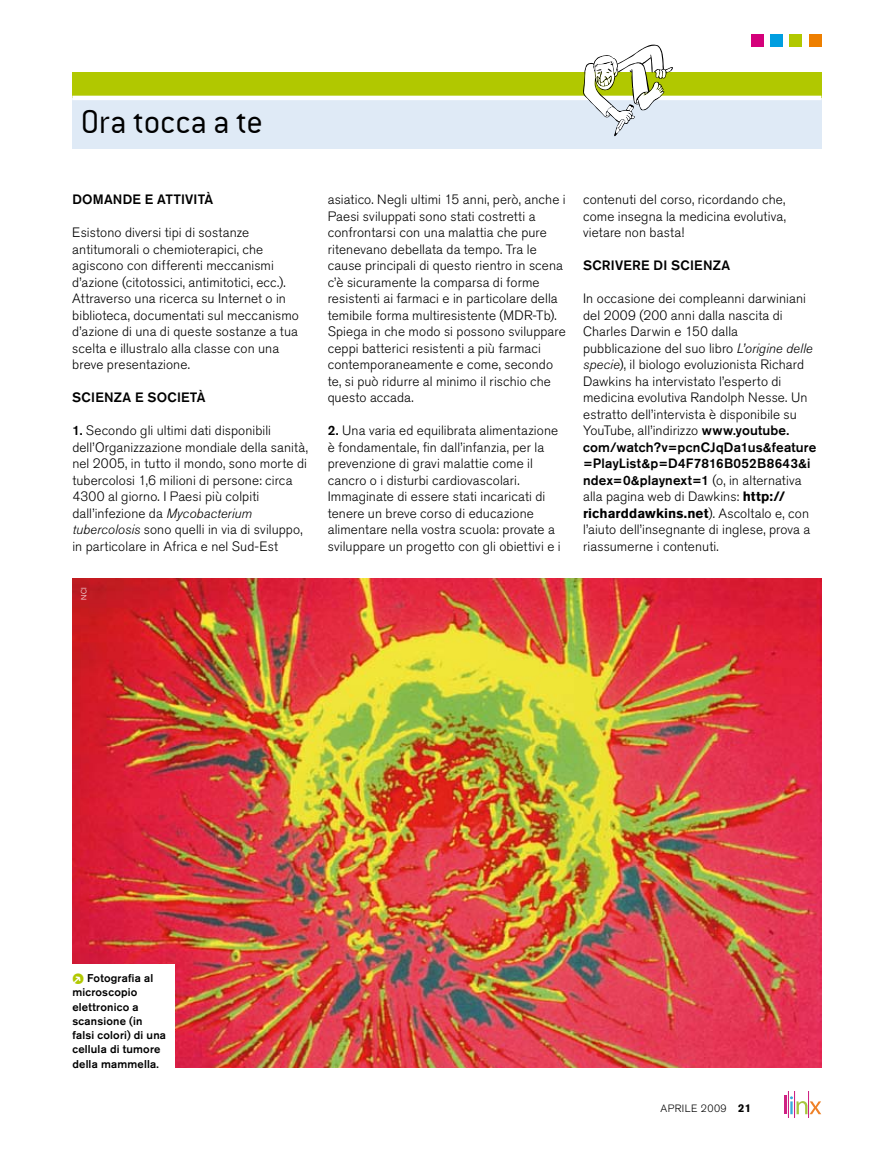
<style>
.page{position:relative;width:881px;height:1157px;background:#fff}
.page>*{position:absolute;margin:0;border:0;box-sizing:border-box;transform-origin:0 0}
.t1{font:36px "Conduit ITCTT Light";color:#000}
.t2{font:300 13.5px/16.5px "Akzidenz Grotesk BQ";letter-spacing:.005em;color:#000}
.t3{font:500 13.5px "Akzidenz Grotesk BQ";letter-spacing:.02em;color:#000}
.t4{font:500 11.25px/14.2px "Akzidenz Grotesk BQ";letter-spacing:.02em;color:#000}
.t5{font:300 10.5px "Akzidenz Grotesk BQ";letter-spacing:.04em;color:#000}
.t6{font:300 7.5px "Akzidenz Grotesk BQ";color:#fff}
.s1{font-weight:500}
.s2{font-style:italic}
.s3{font-weight:700}
.s4{font-weight:700;font-size:11.25px}
</style>
<div class="page">
<hr style="left:783px;top:1095px;width:3px;height:19px;background:#cf2283">
<svg style="left:788px;top:1091px;width:32px;height:26px"></svg>
<div style="left:808px;top:34px;width:13px;height:13px;background:#ee7f00"></div>
<div style="left:770px;top:34px;width:12px;height:13px;background:#009ee0"></div>
<div style="left:789px;top:34px;width:12px;height:13px;background:#b1c800"></div>
<div style="left:750px;top:34px;width:13px;height:13px;background:#d4007a"></div>
<div style="left:72px;top:72px;width:749px;height:26px;background:#b1c800"></div>
<div style="left:72px;top:98px;width:749px;height:51px;background:#dfeaf6"></div>
<hr style="left:72px;top:96px;width:749px;height:4px;background:#fff">
<svg style="left:582px;top:45px;width:90px;height:91px"></svg>
<img style="left:72px;top:578px;width:749px;height:489px">
<div style="left:64px;top:964px;width:110px;height:123px;background:#fff"></div>
<h1 class="t1" style="left:81px;top:102px;width:184px">Ora tocca a te</h1>
<p class="t3" style="left:72px;top:191px;width:141px">Domande e attività</p>
<p class="t2" style="left:72px;top:225px;width:228px">Esistono diversi tipi di sostanze antitumorali o chemioterapici, che agiscono con differenti meccanismi d’azione (citotossici, antimitotici, ecc.).<br>Attraverso una ricerca su I nternet o in biblioteca, documentati sul meccanismo d’azione di una di queste sostanze a tua scelta e illustralo alla classe con una breve presentazione.</p>
<p class="t3" style="left:72px;top:389px;width:133px">Scienza e società</p>
<p class="t2" style="left:72px;top:423px;width:237px"><span class="s1">1.</span> Secondo gli ultimi dati disponibili dell’Organizzazione mondiale della sanità, nel 2005, in tutto il mondo, sono morte di tubercolosi 1,6 milioni di persone: circa 4300 al giorno. I Paesi più colpiti dall’infezione da <span class="s2">Mycobacterium tubercolosis</span> sono quelli in via di sviluppo, in particolare in Africa e nel Sud-Est</p>
<p class="t6" style="left:80px;top:600px;width:13px;rotate:-90deg">NCI</p>
<p class="t2" style="left:327px;top:192px;width:239px">asiatico. Negli ultimi 15 anni, però, anche i Paesi sviluppati sono stati costretti a confrontarsi con una malattia che pure ritenevano debellata da tempo. Tra le cause principali di questo rientro in scena c’è sicuramente la comparsa di forme resistenti ai farmaci e in particolare della temibile forma multiresistente (MDR-Tb).<br>Spiega in che modo si possono sviluppare ceppi batterici resistenti a più farmaci contemporaneamente e come, secondo te, si può ridurre al minimo il rischio che questo accada.</p>
<p class="t2" style="left:327px;top:423px;width:234px"><span class="s1">2.</span> Una varia ed equilibrata alimentazione è fondamentale, fin dall’infanzia, per la prevenzione di gravi malattie come il cancro o i disturbi cardiovascolari.<br>I mmaginate di essere stati incaricati di tenere un breve corso di educazione alimentare nella vostra scuola: provate a sviluppare un progetto con gli obiettivi e i</p>
<p class="t2" style="left:583px;top:192px;width:204px;text-align:justify">contenuti del corso, ricordando che, come insegna la medicina evolutiva, vietare non basta!</p>
<p class="t3" style="left:583px;top:257px;width:149px">Scrivere di scienza</p>
<p class="t2" style="left:582px;top:291px;width:235px">I n occasione dei compleanni darwiniani del 2009 (200 anni dalla nascita di Charles Darwin e 150 dalla pubblicazione del suo libro <span class="s2">L’origine delle specie</span>), il biologo evoluzionista Richard Dawkins ha intervistato l’esperto di medicina evolutiva Randolph Nesse. Un estratto dell’intervista è disponibile su YouTube, all’indirizzo <span class="s1">www.youtube. com/watch?v=pcnCJqDa1us&amp;feature =PlayList&amp;p=D4F7816B052B8643&amp;i ndex=0&amp;playnext=1</span> (o, in alternativa alla pagina web di Dawkins: <span class="s3">http:// richarddawkins.net</span>). Ascoltalo e, con l’aiuto dell’insegnante di inglese, prova a riassumerne i contenuti.</p>
<p class="t4" style="left:72px;top:970px;width:95px;text-indent:15px">Fotografia al microscopio elettronico a scansione (in falsi colori) di una cellula di tumore della mammella.</p>
<p class="t5" style="left:660px;top:1103px;width:92px">aprile 2009 <span class="s4">21</span></p>
</div>
